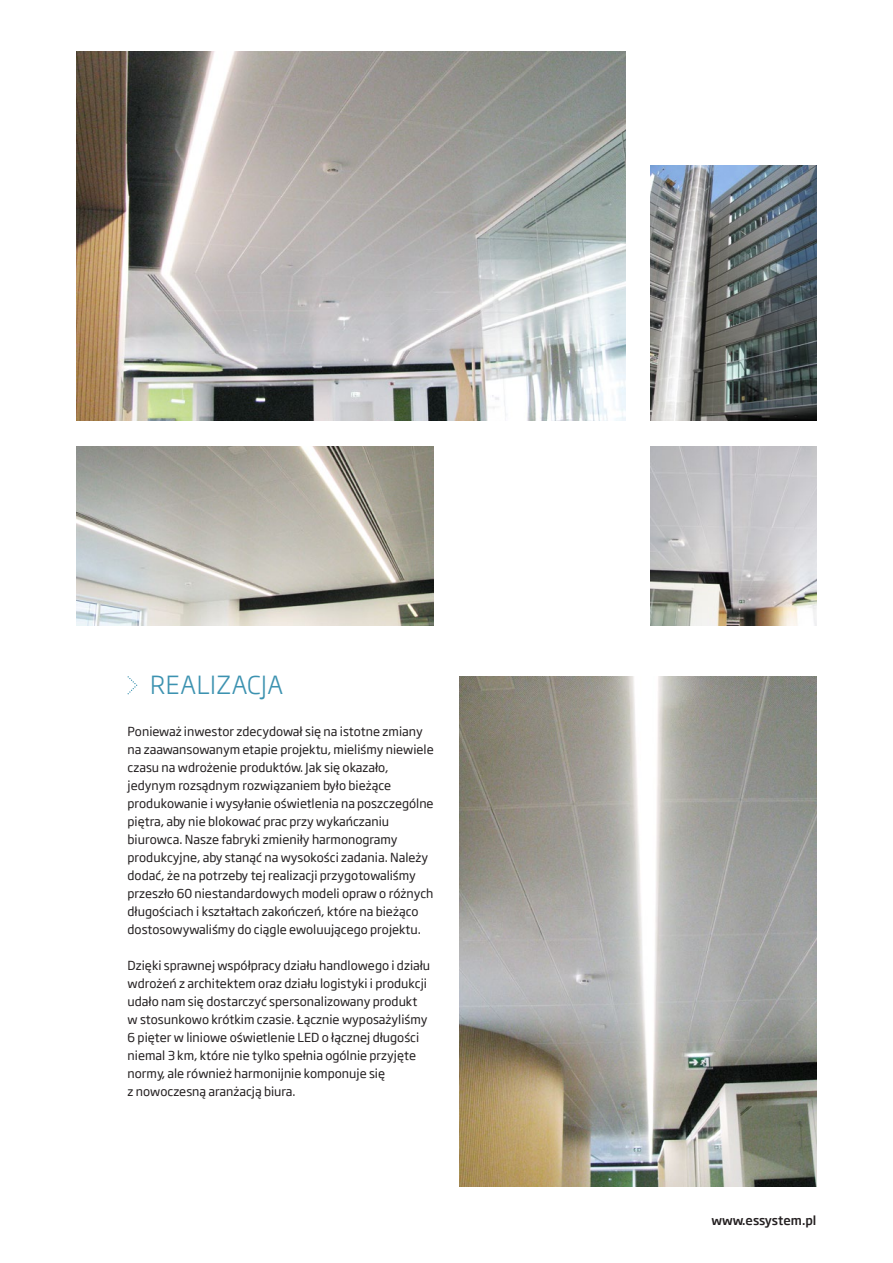
<style>
.page{position:relative;width:893px;height:1263px;background:#fff}
.page>*{position:absolute;margin:0;border:0;box-sizing:border-box;transform-origin:0 0}
.t1{font:300 24.45px "Soho Gothic Pro";letter-spacing:.02em;color:#3c92b0}
.t2{font:12.3px/18px "Soho Gothic Pro";color:#231f20}
.t3{font:500 12.3px "Soho Gothic Pro";color:#231f20}
</style>
<div class="page">
<svg style="left:128px;top:676px;width:9px;height:18px"></svg>
<img style="left:459px;top:676px;width:357px;height:510px">
<img style="left:651px;top:166px;width:165px;height:255px">
<img style="left:651px;top:446px;width:165px;height:179px">
<img style="left:77px;top:446px;width:357px;height:179px">
<img style="left:77px;top:51px;width:548px;height:370px">
<h1 class="t1" style="left:150px;top:666px;width:134px">REALIZACJA</h1>
<p class="t2" style="left:128px;top:722px;width:308px">Ponieważ inwestor zdecydował się na istotne zmiany na zaawansowanym etapie projektu, mieliśmy niewiele czasu na wdrożenie produktów. Jak się okazało, jedynym rozsądnym rozwiązaniem było bieżące produkowanie i wysyłanie oświetlenia na poszczególne piętra, aby nie blokować prac przy wykańczaniu biurowca. Nasze fabryki zmieniły harmonogramy produkcyjne, aby stanąć na wysokości zadania. Należy dodać, że na potrzeby tej realizacji przygotowaliśmy przeszło 60 niestandardowych modeli opraw o różnych długościach i kształtach zakończeń, które na bieżąco dostosowywaliśmy do ciągle ewoluującego projektu.</p>
<p class="t2" style="left:128px;top:956px;width:304px">Dzięki sprawnej współpracy działu handlowego i działu wdrożeń z architektem oraz działu logistyki i produkcji udało nam się dostarczyć spersonalizowany produkt w stosunkowo krótkim czasie. Łącznie wyposażyliśmy 6 pięter w liniowe oświetlenie LED o łącznej długości niemal 3 km, które nie tylko spełnia ogólnie przyjęte normy, ale również harmonijnie komponuje się<br>z nowoczesną aranżacją biura.</p>
<p class="t3" style="left:711px;top:1210px;width:107px">www.essystem.pl</p>
</div>
